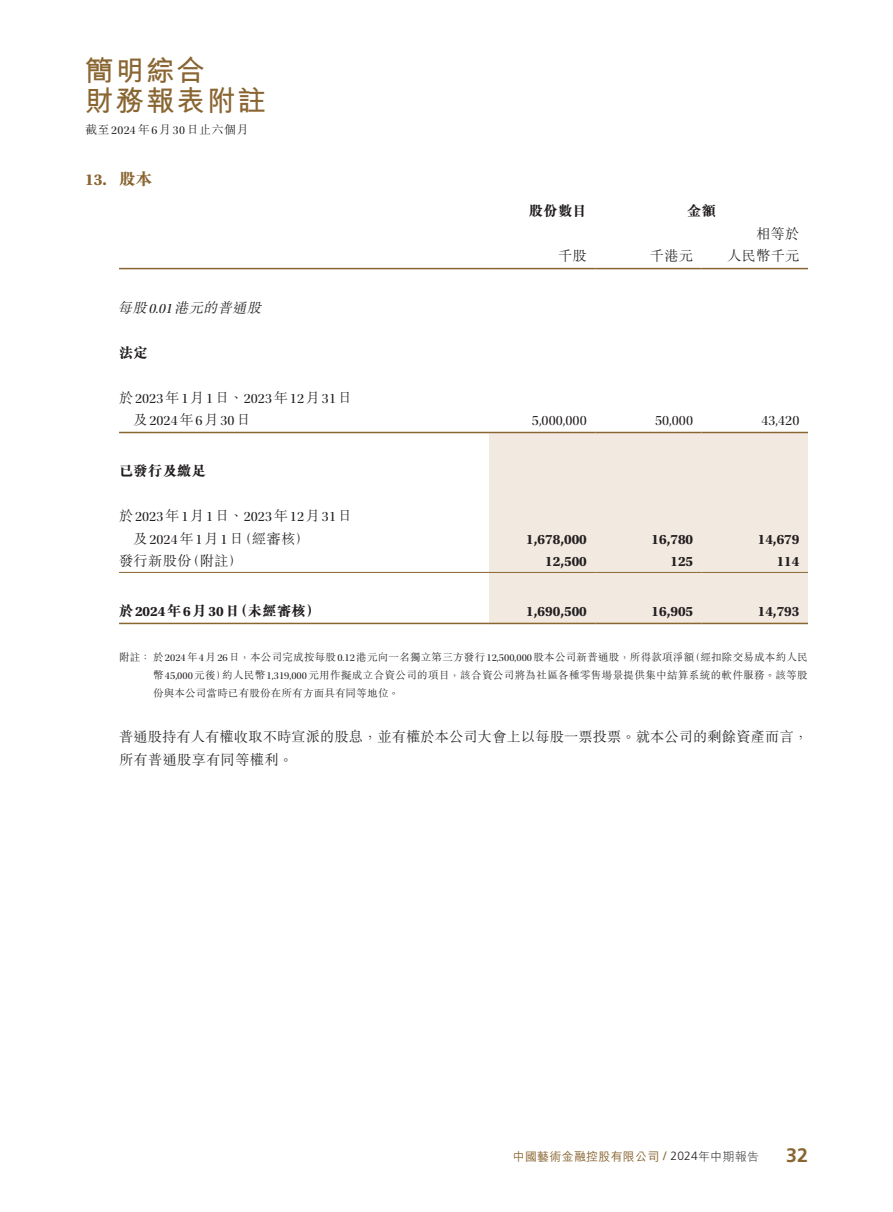
<style>
.page{position:relative;width:893px;height:1212px;background:#fff}
.page>*{position:absolute;margin:0;border:0;box-sizing:border-box;transform-origin:0 0}
.t1{font:700 28.5px/30px "M Hei HK";letter-spacing:.07em;color:#896531}
.t2{font:700 19.5px "Frutiger LT Std";color:#896531}
.t3{font:700 16.5px "Utopia Std";color:#896531}
.t4{font:800 16.5px "M Sung HK";color:#896531}
.t5{font:300 14.25px/22.5px "M Sung HK";letter-spacing:.01em;color:#231f20;text-align:right}
.t6{font:14.25px "Utopia Std Disp";color:#231f20}
.t7{font:700 14.25px "Utopia Std";color:#231f20}
.t8{font:800 14.25px "M Sung HK";letter-spacing:.02em;color:#231f20}
.t9{font:italic 300 14.25px "M Sung HK";color:#231f20}
.t10{font:500 12px "M Hei HK";letter-spacing:.02em;color:#896531}
.t11{font:300 12px "M Sung HK";letter-spacing:.04em;color:#231f20}
.t12{font:300 10.5px/18px "M Sung HK";letter-spacing:.025em;color:#231f20}
.t13{font:10.5px "Utopia Std Disp";color:#231f20}
.s1{font-family:"Utopia Std Disp";font-weight:400}
.s2{font-family:"M Sung HK";font-weight:300}
.s3{font-family:"Utopia Std";font-weight:700}
.s4{font-family:"Frutiger LT Std";font-weight:400}
.s5{font-family:"Frutiger LT Std";font-weight:300;color:#231f20}
.s6{font-weight:300;color:#231f20}
</style>
<div class="page">
<div style="left:489px;top:433px;width:319px;height:190px;background:#f2eae1"></div>
<hr style="left:119px;top:268px;width:370px;height:1px;background:#896531">
<hr style="left:489px;top:268px;width:106px;height:1px;background:#896531">
<hr style="left:595px;top:268px;width:107px;height:1px;background:#896531">
<hr style="left:702px;top:268px;width:106px;height:1px;background:#896531">
<hr style="left:119px;top:432px;width:370px;height:1px;background:#896531">
<hr style="left:489px;top:432px;width:106px;height:1px;background:#896531">
<hr style="left:595px;top:432px;width:107px;height:1px;background:#896531">
<hr style="left:702px;top:432px;width:106px;height:1px;background:#896531">
<hr style="left:119px;top:572px;width:370px;height:1px;background:#896531">
<hr style="left:489px;top:572px;width:106px;height:1px;background:#896531">
<hr style="left:595px;top:572px;width:107px;height:1px;background:#896531">
<hr style="left:702px;top:572px;width:106px;height:1px;background:#896531">
<hr style="left:119px;top:623px;width:370px;height:1px;background:#896531">
<hr style="left:489px;top:623px;width:106px;height:1px;background:#896531">
<hr style="left:595px;top:623px;width:107px;height:1px;background:#896531">
<hr style="left:702px;top:623px;width:106px;height:1px;background:#896531">
<h1 class="t1" style="left:85px;top:53px;width:182px">簡明綜合<br>財務報表附註</h1>
<p class="t11" style="left:85px;top:121px;width:165px">截至<span class="s1">2024</span>年<span class="s1">6</span>月<span class="s1">30</span>日止六個月</p>
<h3 class="t3" style="left:85px;top:170px;width:23px">13.</h3>
<h3 class="t4" style="left:119px;top:170px;width:35px">股本</h3>
<h3 class="t8" style="left:529px;top:204px;width:59px">股份數目</h3>
<h3 class="t5" style="left:558px;top:244px;width:30px">千股</h3>
<h3 class="t8" style="left:687px;top:204px;width:30px">金額</h3>
<h3 class="t5" style="left:650px;top:244px;width:45px">千港元</h3>
<h3 class="t5" style="left:727px;top:221px;width:74px">相等於<br>人民幣千元</h3>
<h3 class="t9" style="left:118px;top:297px;width:149px">每股<span class="s1">0.01</span>港元的普通股</h3>
<h3 class="t8" style="left:119px;top:345px;width:30px">法定</h3>
<h3 class="t6" style="left:119px;top:390px;width:235px"><span class="s2">於</span>2023<span class="s2">年</span>1<span class="s2">月</span>1<span class="s2">日、</span>2023<span class="s2">年</span>12<span class="s2">月</span>31<span class="s2">日</span></h3>
<h3 class="t6" style="left:133px;top:413px;width:119px"><span class="s2">及</span>2024<span class="s2">年</span>6<span class="s2">月</span>30<span class="s2">日</span></h3>
<h3 class="t8" style="left:119px;top:464px;width:88px">已發行及繳足</h3>
<h3 class="t6" style="left:119px;top:509px;width:235px"><span class="s2">於</span>2023<span class="s2">年</span>1<span class="s2">月</span>1<span class="s2">日、</span>2023<span class="s2">年</span>12<span class="s2">月</span>31<span class="s2">日</span></h3>
<h3 class="t6" style="left:532px;top:413px;width:56px">5,000,000</h3>
<h3 class="t6" style="left:655px;top:413px;width:40px">50,000</h3>
<h3 class="t6" style="left:761px;top:413px;width:40px">43,420</h3>
<h3 class="t5" style="left:133px;top:527px;width:178px">及<span class="s1">2024</span>年<span class="s1">1</span>月<span class="s1">1</span> （日經審核(</h3>
<h3 class="t7" style="left:526px;top:531px;width:62px">1,678,000</h3>
<h3 class="t7" style="left:651px;top:531px;width:43px">16,780</h3>
<h3 class="t7" style="left:758px;top:531px;width:43px">14,679</h3>
<h3 class="t5" style="left:185px;top:549px;width:59px">（附註(</h3>
<h3 class="t5" style="left:119px;top:549px;width:74px">發行新股份</h3>
<h3 class="t7" style="left:545px;top:553px;width:43px">12,500</h3>
<h3 class="t7" style="left:670px;top:553px;width:24px">125</h3>
<h3 class="t7" style="left:777px;top:553px;width:24px">114</h3>
<h3 class="t8" style="left:119px;top:603px;width:203px">於<span class="s3">2024</span>年<span class="s3">6</span>月<span class="s3">30</span> （日未經審核(</h3>
<h3 class="t7" style="left:526px;top:603px;width:62px">1,690,500</h3>
<h3 class="t7" style="left:651px;top:603px;width:43px">16,905</h3>
<h3 class="t7" style="left:758px;top:603px;width:43px">14,793</h3>
<p class="t12" style="left:222px;top:647px;width:587px;text-indent:-103px">附註：於<span class="s1">2024</span>年<span class="s1">4</span>月<span class="s1">26</span>日，本公司完成按每股<span class="s1">0.12</span>港元向一名獨立第三方發行<span class="s1">12,500,000</span>股本公司新普通股，所得款項淨額<br>約人民幣<span class="s1">1,319,000</span>元用作擬成立合資公司的項目，該合資公司將為社區各種零售場景提供集中結算系統的軟件服務。該等股</p>
<p class="t12" style="left:690px;top:647px;width:119px">（經扣除交易成本約人民</p>
<p class="t13" style="left:153px;top:670px;width:75px"><span class="s2">幣</span>45,000<span class="s2">元後）</span></p>
<p class="t12" style="left:153px;top:683px;width:247px">份與本公司當時已有股份在所有方面具有同等地位。</p>
<h3 class="t5" style="left:119px;top:725px;width:690px;text-align:left">普通股持有人有權收取不時宣派的股息，並有權於本公司大會上以每股一票投票。就本公司的剩餘資產而言，所有普通股享有同等權利。</h3>
<p class="t10" style="left:513px;top:1147px;width:248px">中國藝術金融控股有限公司 <span class="s4">/</span> <span class="s5">2024</span><span class="s6">年中期報告</span></p>
<h2 class="t2" style="left:786px;top:1143px;width:23px">32</h2>
</div>
